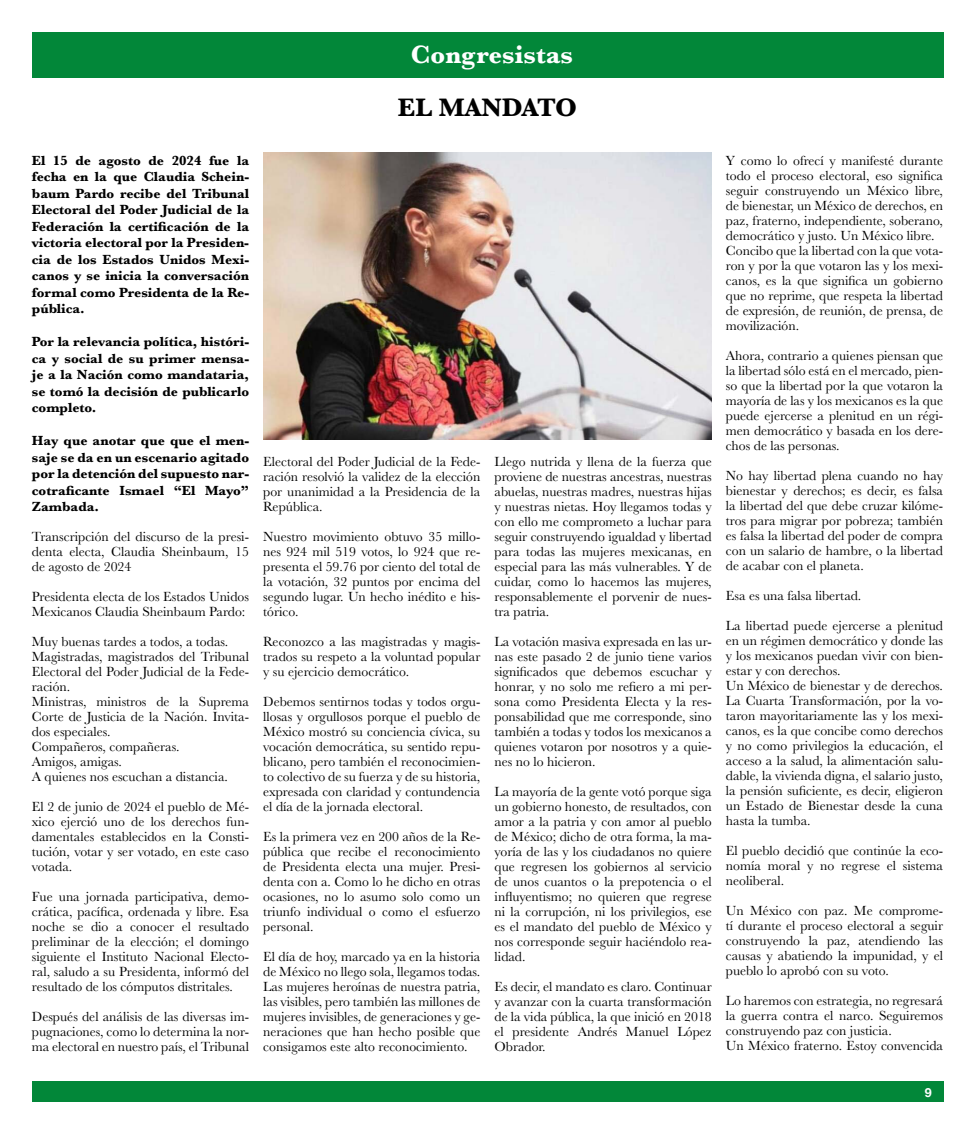
<style>
.page{position:relative;width:975px;height:1134px;background:#fff}
.page>*{position:absolute;margin:0;border:0;box-sizing:border-box;transform-origin:0 0}
.t1{font:700 26.25px "Baskerville";color:#fff}
.t2{font:700 26.25px "Baskerville";color:#000}
.t3{font:13.75px/15px "Baskerville";color:#000;text-align:justify}
.t4{font:700 13.75px/16.5px "Baskerville";color:#000;text-align:justify}
.t5{font:700 12.5px "Helvetica Neue";color:#fff}
</style>
<div class="page">
<div style="left:32px;top:1081px;width:911px;height:21px;background:#028739"></div>
<div style="left:32px;top:33px;width:911px;height:45px;background:#028739"></div>
<img style="left:263px;top:152px;width:448px;height:287px">
<h1 class="t1" style="left:411px;top:36px;width:164px">Congresistas</h1>
<h1 class="t2" style="left:398px;top:89px;width:180px">EL MANDATO</h1>
<p class="t4" style="left:32px;top:152px;width:219px">El 15 de agosto de 2024 fue la fecha en la que Claudia Schein&shy;baum Pardo recibe del Tribunal Electoral del Poder Judicial de la Federación la certificación de la victoria electoral por la Presiden&shy;cia de los Estados Unidos Mexi&shy;canos y se inicia la conversación formal como Presidenta de la Re&shy;pública.</p>
<p class="t4" style="left:32px;top:334px;width:219px">Por la relevancia política, históri&shy;ca y social de su primer mensa&shy;je a la Nación como mandataria, se tomó la decisión de publicarlo completo.</p>
<p class="t4" style="left:32px;top:433px;width:219px">Hay que anotar que que el men&shy;saje se da en un escenario agitado por la detención del supuesto nar&shy;cotraficante Ismael “El Mayo” Zambada.</p>
<p class="t3" style="left:32px;top:529px;width:219px">Transcripción del discurso de la presi&shy;denta electa, Claudia Sheinbaum, 15 de agosto de 2024</p>
<p class="t3" style="left:32px;top:589px;width:219px">Presidenta electa de los Estados Unidos<br>Mexicanos Claudia Sheinbaum Pardo:</p>
<p class="t3" style="left:32px;top:634px;width:219px;text-align:left">Muy buenas tardes a todos, a todas.<br>Magistradas, magistrados del Tribunal<br>Electoral del Poder Judicial de la Fede&shy;ración.<br>Ministras, ministros de la Suprema<br>Corte de Justicia de la Nación. Invita&shy;dos especiales.<br>Compañeros, compañeras.<br>Amigos, amigas.<br>A quienes nos escuchan a distancia.</p>
<p class="t3" style="left:32px;top:799px;width:219px">El 2 de junio de 2024 el pueblo de Mé&shy;xico ejerció uno de los derechos fun&shy;damentales establecidos en la Consti&shy;tución, votar y ser votado, en este caso votada.</p>
<p class="t3" style="left:32px;top:889px;width:219px">Fue una jornada participativa, demo&shy;crática, pacífica, ordenada y libre. Esa noche se dio a conocer el resultado preliminar de la elección; el domingo siguiente el Instituto Nacional Electo&shy;ral, saludo a su Presidenta, informó del resultado de los cómputos distritales.</p>
<p class="t3" style="left:32px;top:1010px;width:219px">Después del análisis de las diversas im&shy;pugnaciones, como lo determina la nor&shy;ma electoral en nuestro país, el Tribunal</p>
<p class="t3" style="left:263px;top:454px;width:219px">Electoral del Poder Judicial de la Fede&shy;ración resolvió la validez de la elección por unanimidad a la Presidencia de la República.</p>
<p class="t3" style="left:263px;top:529px;width:219px">Nuestro movimiento obtuvo 35 millo&shy;nes 924 mil 519 votos, lo 924 que re&shy;presenta el 59.76 por ciento del total de la votación, 32 puntos por encima del segundo lugar. Un hecho inédito e his&shy;tórico.</p>
<p class="t3" style="left:263px;top:634px;width:219px">Reconozco a las magistradas y magis&shy;trados su respeto a la voluntad popular y su ejercicio democrático.</p>
<p class="t3" style="left:263px;top:694px;width:219px">Debemos sentirnos todas y todos orgu&shy;llosas y orgullosos porque el pueblo de México mostró su conciencia cívica, su vocación democrática, su sentido repu&shy;blicano, pero también el reconocimien&shy;to colectivo de su fuerza y de su historia, expresada con claridad y contundencia el día de la jornada electoral.</p>
<p class="t3" style="left:263px;top:829px;width:219px">Es la primera vez en 200 años de la Re&shy;pública que recibe el reconocimiento de Presidenta electa una mujer. Presi&shy;denta con a. Como lo he dicho en otras ocasiones, no lo asumo solo como un triunfo individual o como el esfuerzo personal.</p>
<p class="t3" style="left:263px;top:949px;width:219px">El día de hoy, marcado ya en la historia de México no llego sola, llegamos todas.<br>Las mujeres heroínas de nuestra patria, las visibles, pero también las millones de mujeres invisibles, de generaciones y ge&shy;neraciones que han hecho posible que consigamos este alto reconocimiento.</p>
<p class="t3" style="left:494px;top:454px;width:219px">Llego nutrida y llena de la fuerza que proviene de nuestras ancestras, nuestras abuelas, nuestras madres, nuestras hijas y nuestras nietas. Hoy llegamos todas y con ello me comprometo a luchar para seguir construyendo igualdad y libertad para todas las mujeres mexicanas, en especial para las más vulnerables. Y de cuidar, como lo hacemos las mujeres, responsablemente el porvenir de nues&shy;tra patria.</p>
<p class="t3" style="left:494px;top:634px;width:219px">La votación masiva expresada en las ur&shy;nas este pasado 2 de junio tiene varios significados que debemos escuchar y honrar, y no solo me refiero a mi per&shy;sona como Presidenta Electa y la res&shy;ponsabilidad que me corresponde, sino también a todas y todos los mexicanos a quienes votaron por nosotros y a quie&shy;nes no lo hicieron.</p>
<p class="t3" style="left:494px;top:784px;width:219px">La mayoría de la gente votó porque siga un gobierno honesto, de resultados, con amor a la patria y con amor al pueblo de México; dicho de otra forma, la ma&shy;yoría de las y los ciudadanos no quiere que regresen los gobiernos al servicio de unos cuantos o la prepotencia o el influyentismo; no quieren que regrese ni la corrupción, ni los privilegios, ese es el mandato del pueblo de México y nos corresponde seguir haciéndolo rea&shy;lidad.</p>
<p class="t3" style="left:494px;top:979px;width:219px">Es decir, el mandato es claro. Continuar y avanzar con la cuarta transformación de la vida pública, la que inició en 2018 el presidente Andrés Manuel López Obrador.</p>
<p class="t3" style="left:725px;top:153px;width:219px;text-align:left">Y como lo ofrecí y manifesté durante todo el proceso electoral, eso significa seguir construyendo un México libre, de bienestar, un México de derechos, en paz, fraterno, independiente, soberano, democrático y justo. Un México libre.<br>Concibo que la libertad con la que vota&shy;ron y por la que votaron las y los mexi&shy;canos, es la que significa un gobierno que no reprime, que respeta la libertad de expresión, de reunión, de prensa, de movilización.</p>
<p class="t3" style="left:725px;top:348px;width:219px">Ahora, contrario a quienes piensan que la libertad sólo está en el mercado, pien&shy;so que la libertad por la que votaron la mayoría de las y los mexicanos es la que puede ejercerse a plenitud en un régi&shy;men democrático y basada en los dere&shy;chos de las personas.</p>
<p class="t3" style="left:725px;top:468px;width:219px">No hay libertad plena cuando no hay bienestar y derechos; es decir, es falsa la libertad del que debe cruzar kilóme&shy;tros para migrar por pobreza; también es falsa la libertad del poder de compra con un salario de hambre, o la libertad de acabar con el planeta.</p>
<p class="t3" style="left:725px;top:581px;width:219px;line-height:30px">Esa es una falsa libertad.<br>La libertad puede ejercerse a plenitud</p>
<p class="t3" style="left:725px;top:633px;width:219px;text-align:left">en un régimen democrático y donde las y los mexicanos puedan vivir con bien&shy;estar y con derechos.<br>Un México de bienestar y de derechos.<br>La Cuarta Transformación, por la vo&shy;taron mayoritariamente las y los mexi&shy;canos, es la que concibe como derechos y no como privilegios la educación, el acceso a la salud, la alimentación salu&shy;dable, la vivienda digna, el salario justo, la pensión suficiente, es decir, eligieron un Estado de Bienestar desde la cuna hasta la tumba.</p>
<p class="t3" style="left:725px;top:843px;width:219px">El pueblo decidió que continúe la eco&shy;nomía moral y no regrese el sistema neoliberal.</p>
<p class="t3" style="left:725px;top:903px;width:219px">Un México con paz. Me comprome&shy;tí durante el proceso electoral a seguir construyendo la paz, atendiendo las causas y abatiendo la impunidad, y el pueblo lo aprobó con su voto.</p>
<p class="t3" style="left:725px;top:993px;width:219px;text-align:left">Lo haremos con estrategia, no regresará la guerra contra el narco. Seguiremos construyendo paz con justicia.<br>Un México fraterno. Estoy convencida</p>
<p class="t5" style="left:924px;top:1083px;width:8px">9</p>
</div>
